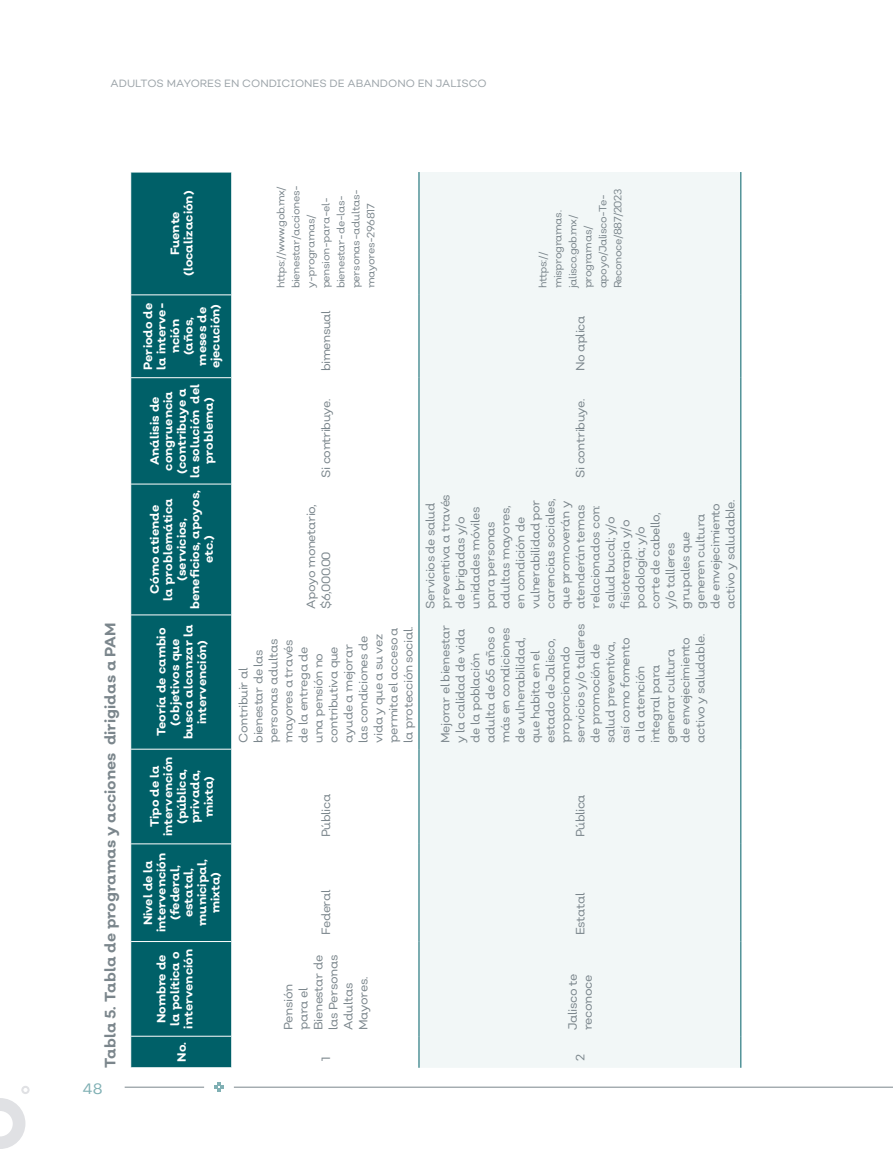
<style>
.page{position:relative;width:893px;height:1149px;background:#fff}
.page>*{position:absolute;margin:0;border:0;box-sizing:border-box;transform-origin:0 0}
.t1{font:700 15px "Nutmeg";color:#7b868c}
.t2{font:15px "Nutmeg Headline";color:#80b0b4}
.t3{font:12px/15px "Nutmeg";letter-spacing:-.04em;color:#7b868c}
.t4{font:700 12px/13.5px "Nutmeg";color:#fff;text-align:center}
.t5{font:10.5px/15px "Nutmeg";letter-spacing:-.04em;color:#7b868c}
.t6{font:10.5px "Nutmeg";color:#9ca4a9}
</style>
<div class="page">
<hr style="left:234px;top:1086px;width:659px;height:1px;background:#7b868c">
<hr style="left:125px;top:1086px;width:79px;height:1px;background:#7b868c">
<svg style="left:0;top:1086px;width:30px;height:62px"></svg>
<svg style="left:214px;top:1082px;width:10px;height:9px"></svg>
<div style="left:131px;top:173px;width:100px;height:893px;background:#006068"></div>
<div style="left:420px;top:172px;width:320px;height:895px;background:#f2f7f7"></div>
<hr style="left:131px;top:1035px;width:100px;height:1px;background:#fff">
<hr style="left:131px;top:940px;width:100px;height:1px;background:#fff">
<hr style="left:131px;top:843px;width:100px;height:1px;background:#fff">
<hr style="left:131px;top:748px;width:100px;height:1px;background:#fff">
<hr style="left:131px;top:614px;width:100px;height:1px;background:#fff">
<hr style="left:131px;top:483px;width:100px;height:1px;background:#fff">
<hr style="left:131px;top:377px;width:100px;height:1px;background:#fff">
<hr style="left:131px;top:294px;width:100px;height:1px;background:#fff">
<hr style="left:419px;top:1035px;width:1px;height:32px;background:#006068">
<hr style="left:419px;top:941px;width:1px;height:94px;background:#006068">
<hr style="left:419px;top:843px;width:1px;height:98px;background:#006068">
<hr style="left:419px;top:749px;width:1px;height:94px;background:#006068">
<hr style="left:419px;top:614px;width:1px;height:135px;background:#006068">
<hr style="left:419px;top:484px;width:1px;height:130px;background:#006068">
<hr style="left:419px;top:377px;width:1px;height:107px;background:#006068">
<hr style="left:419px;top:295px;width:1px;height:82px;background:#006068">
<hr style="left:419px;top:172px;width:1px;height:123px;background:#006068">
<hr style="left:740px;top:1035px;width:1px;height:32px;background:#006068">
<hr style="left:740px;top:941px;width:1px;height:94px;background:#006068">
<hr style="left:740px;top:843px;width:1px;height:98px;background:#006068">
<hr style="left:740px;top:749px;width:1px;height:94px;background:#006068">
<hr style="left:740px;top:614px;width:1px;height:135px;background:#006068">
<hr style="left:740px;top:484px;width:1px;height:130px;background:#006068">
<hr style="left:740px;top:377px;width:1px;height:107px;background:#006068">
<hr style="left:740px;top:295px;width:1px;height:82px;background:#006068">
<hr style="left:740px;top:172px;width:1px;height:123px;background:#006068">
<p class="t6" style="left:111px;top:77px;width:378px">ADULTOS MAYORES EN CONDICIONES DE ABANDONO EN JALISCO</p>
<p class="t4" style="left:168px;top:276px;width:87px;rotate:-90deg">Fuente (localización)</p>
<p class="t4" style="left:141px;top:370px;width:69px;rotate:-90deg">Periodo de la interve&shy;nción (años, meses de ejecución)</p>
<p class="t4" style="left:148px;top:478px;width:96px;rotate:-90deg">Análisis de congruencia (contribuye a la solución del problema)</p>
<p class="t5" style="left:273px;top:288px;width:105px;rotate:-90deg">https://www.gob.mx/ bienestar/acciones&shy;y-programas/ pension-para-el&shy;bienestar-de-las&shy;personas-adultas&shy;mayores-296817</p>
<p class="t3" style="left:318px;top:371px;width:63px;rotate:-90deg">bimensual</p>
<p class="t3" style="left:318px;top:477px;width:80px;rotate:-90deg">Si contribuye.</p>
<p class="t5" style="left:535px;top:288px;width:101px;rotate:-90deg">https:// misprogramas. jalisco.gob.mx/ programas/ apoyo/Jalisco-Te-<br>Reconoce/887/2023</p>
<p class="t3" style="left:572px;top:371px;width:57px;rotate:-90deg">No aplica</p>
<p class="t3" style="left:572px;top:477px;width:80px;rotate:-90deg">Si contribuye.</p>
<p class="t1" style="left:100px;top:1067px;width:447px;rotate:-90deg">Tabla 5. Tabla de programas y acciones dirigidas a PAM</p>
<p class="t2" style="left:83px;top:1078px;width:21px">48</p>
<p class="t4" style="left:148px;top:608px;width:120px;rotate:-90deg">Cómo atiende<br>la problemática (servicios, beneficios, apoyos, etc.)</p>
<p class="t4" style="left:154px;top:739px;width:116px;rotate:-90deg">Teoría de cambio (objetivos que busca alcanzar la intervención)</p>
<p class="t4" style="left:148px;top:836px;width:81px;rotate:-90deg">Tipo de la intervención (pública, privada, mixta)</p>
<p class="t4" style="left:141px;top:932px;width:81px;rotate:-90deg">Nivel de la intervención (federal, estatal, municipal, mixta)</p>
<p class="t4" style="left:154px;top:1028px;width:81px;rotate:-90deg">Nombre de la política o intervención</p>
<p class="t4" style="left:175px;top:1061px;width:21px;rotate:-90deg">No.</p>
<p class="t3" style="left:303px;top:608px;width:106px;rotate:-90deg">Apoyo monetario, $6,000.00</p>
<p class="t3" style="left:236px;top:742px;width:117px;rotate:-90deg">Contribuir al bienestar de las personas adultas mayores a través de la entrega de una pensión no contributiva que ayude a mejorar las condiciones de vida y que a su vez permita el acceso a la protección social.</p>
<p class="t3" style="left:422px;top:608px;width:116px;rotate:-90deg">Servicios de salud preventiva a través de brigadas y/o unidades móviles para personas adultas mayores, en condición de vulnerabilidad por carencias sociales, que promoverán y atenderán temas relacionados con: salud bucal; y/o fisioterapia y/o podología; y/o corte de cabello, y/o talleres grupales que generen cultura<br>de envejecimiento activo y saludable.</p>
<p class="t3" style="left:437px;top:742px;width:120px;rotate:-90deg">Mejorar el bienestar y la calidad de vida de la población adulta de 65 años o más en condiciones de vulnerabilidad, que habita en el estado de Jalisco, proporcionando servicios y/o talleres de promoción de salud preventiva, así como fomento<br>a la atención integral para generar cultura<br>de envejecimiento activo y saludable.</p>
<p class="t3" style="left:318px;top:837px;width:45px;rotate:-90deg">Pública</p>
<p class="t3" style="left:572px;top:837px;width:45px;rotate:-90deg">Pública</p>
<p class="t3" style="left:318px;top:934px;width:47px;rotate:-90deg">Federal</p>
<p class="t3" style="left:281px;top:1029px;width:76px;rotate:-90deg">Pensión para el<br>Bienestar de las Personas<br>Adultas<br>Mayores.</p>
<p class="t3" style="left:318px;top:1060px;width:6px;rotate:-90deg">1</p>
<p class="t3" style="left:572px;top:934px;width:44px;rotate:-90deg">Estatal</p>
<p class="t3" style="left:565px;top:1029px;width:57px;rotate:-90deg">Jalisco te reconoce</p>
<p class="t3" style="left:572px;top:1060px;width:9px;rotate:-90deg">2</p>
</div>
